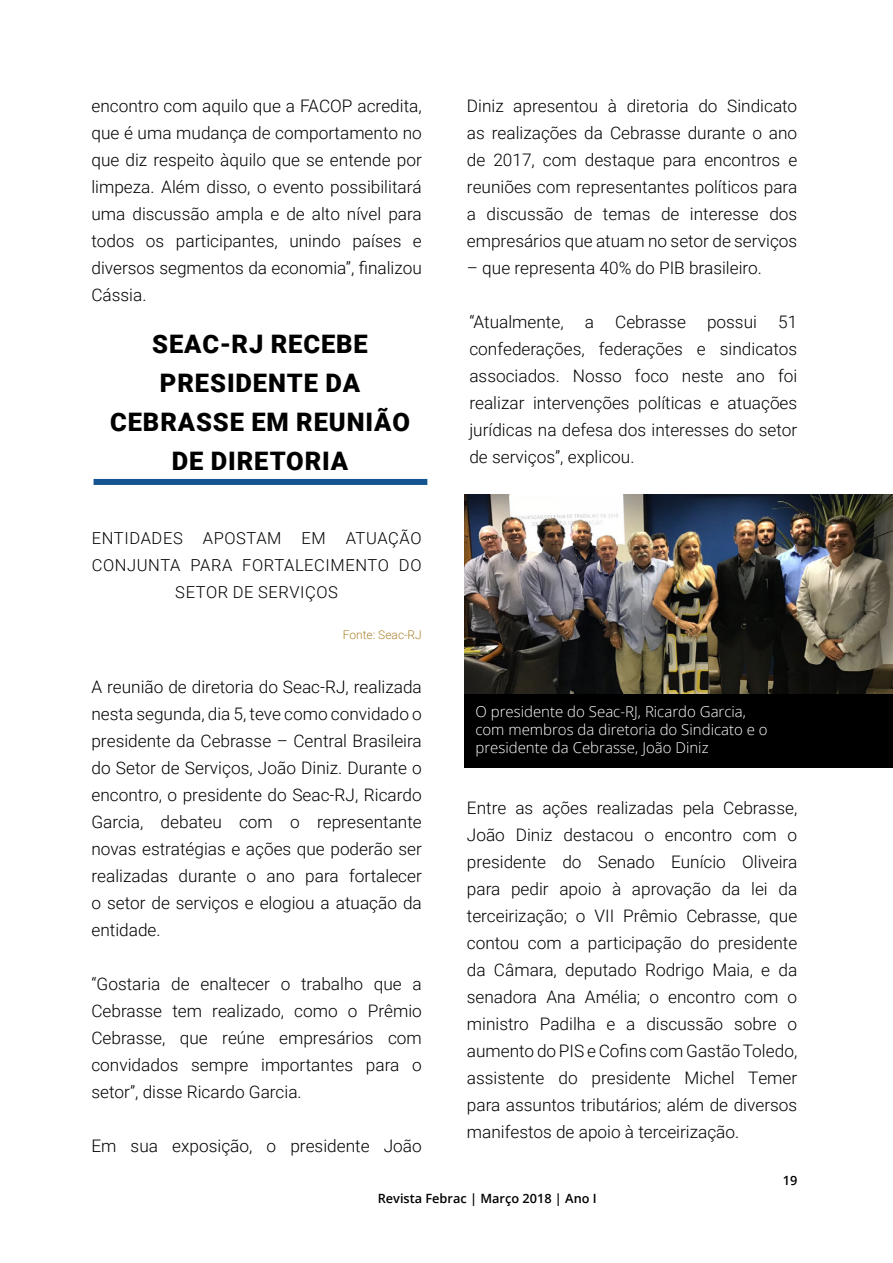
<style>
.page{position:relative;width:893px;height:1263px;background:#fff}
.page>*{position:absolute;margin:0;border:0;box-sizing:border-box;transform-origin:0 0}
.t1{font:900 25.5px/39px "Roboto";letter-spacing:.035em;color:#000;text-align:center}
.t2{font:300 17.25px/27px "Roboto";color:#000;text-align:justify}
.t3{font:300 16.5px/27px "Roboto";letter-spacing:.035em;color:#000;text-align:center}
.t4{font:300 15px/18px "Open Sans";color:#fff}
.t5{font:600 12.75px "Open Sans";color:#000}
.t6{font:300 12px "Roboto";color:#ae8431}
</style>
<div class="page">
<img style="left:464px;top:495px;width:429px;height:199px">
<div style="left:464px;top:694px;width:429px;height:74px;background:#000"></div>
<div style="left:94px;top:479px;width:333px;height:6px;background:#145591"></div>
<p class="t2" style="left:91px;top:91px;width:332px">encontro com aquilo que a FACOP acredita, que é uma mudança de comportamento no que diz respeito àquilo que se entende por limpeza. Além disso, o evento possibilitará uma discussão ampla e de alto nível para todos os participantes, unindo países e diversos segmentos da economia”, finalizou Cássia.</p>
<h1 class="t1" style="left:110px;top:323px;width:301px">SEAC-RJ RECEBE<br>PRESIDENTE DA<br>CEBRASSE EM REUNIÃO<br>DE DIRETORIA</h1>
<p class="t3" style="left:92px;top:524px;width:331px">ENTIDADES APOSTAM EM ATUAÇÃO<br>CONJUNTA PARA FORTALECIMENTO DO<br>SETOR DE SERVIÇOS</p>
<p class="t6" style="left:343px;top:626px;width:80px">Fonte: Seac-RJ</p>
<p class="t2" style="left:91px;top:673px;width:332px">A reunião de diretoria do Seac-RJ, realizada nesta segunda, dia 5, teve como convidado o presidente da Cebrasse – Central Brasileira do Setor de Serviços, João Diniz. Durante o encontro, o presidente do Seac-RJ, Ricardo Garcia, debateu com o representante novas estratégias e ações que poderão ser realizadas durante o ano para fortalecer o setor de serviços e elogiou a atuação da entidade.</p>
<p class="t2" style="left:91px;top:970px;width:332px">“Gostaria de enaltecer o trabalho que a Cebrasse tem realizado, como o Prêmio Cebrasse, que reúne empresários com convidados sempre importantes para o setor”, disse Ricardo Garcia.</p>
<p class="t2" style="left:91px;top:1132px;width:332px">Em sua exposição, o presidente João</p>
<p class="t2" style="left:467px;top:91px;width:332px">Diniz apresentou à diretoria do Sindicato as realizações da Cebrasse durante o ano de 2017, com destaque para encontros e reuniões com representantes políticos para a discussão de temas de interesse dos empresários que atuam no setor de serviços</p>
<p class="t2" style="left:467px;top:253px;width:297px">– que representa 40% do PIB brasileiro.</p>
<p class="t2" style="left:469px;top:307px;width:329px">“Atualmente, a Cebrasse possui 51 confederações, federações e sindicatos associados. Nosso foco neste ano foi realizar intervenções políticas e atuações jurídicas na defesa dos interesses do setor de serviços”, explicou.</p>
<p class="t4" style="left:475px;top:702px;width:294px">O presidente do Seac-RJ, Ricardo Garcia, com membros da diretoria do Sindicato e o presidente da Cebrasse, João Diniz</p>
<p class="t2" style="left:467px;top:793px;width:332px">Entre as ações realizadas pela Cebrasse, João Diniz destacou o encontro com o presidente do Senado Eunício Oliveira para pedir apoio à aprovação da lei da terceirização; o VII Prêmio Cebrasse, que contou com a participação do presidente da Câmara, deputado Rodrigo Maia, e da senadora Ana Amélia; o encontro com o ministro Padilha e a discussão sobre o aumento do PIS e Cofins com Gastão Toledo, assistente do presidente Michel Temer para assuntos tributários; além de diversos manifestos de apoio à terceirização.</p>
<p class="t5" style="left:783px;top:1171px;width:16px">19</p>
<p class="t5" style="left:378px;top:1189px;width:221px">Revista Febrac | Março 2018 | Ano I</p>
</div>
